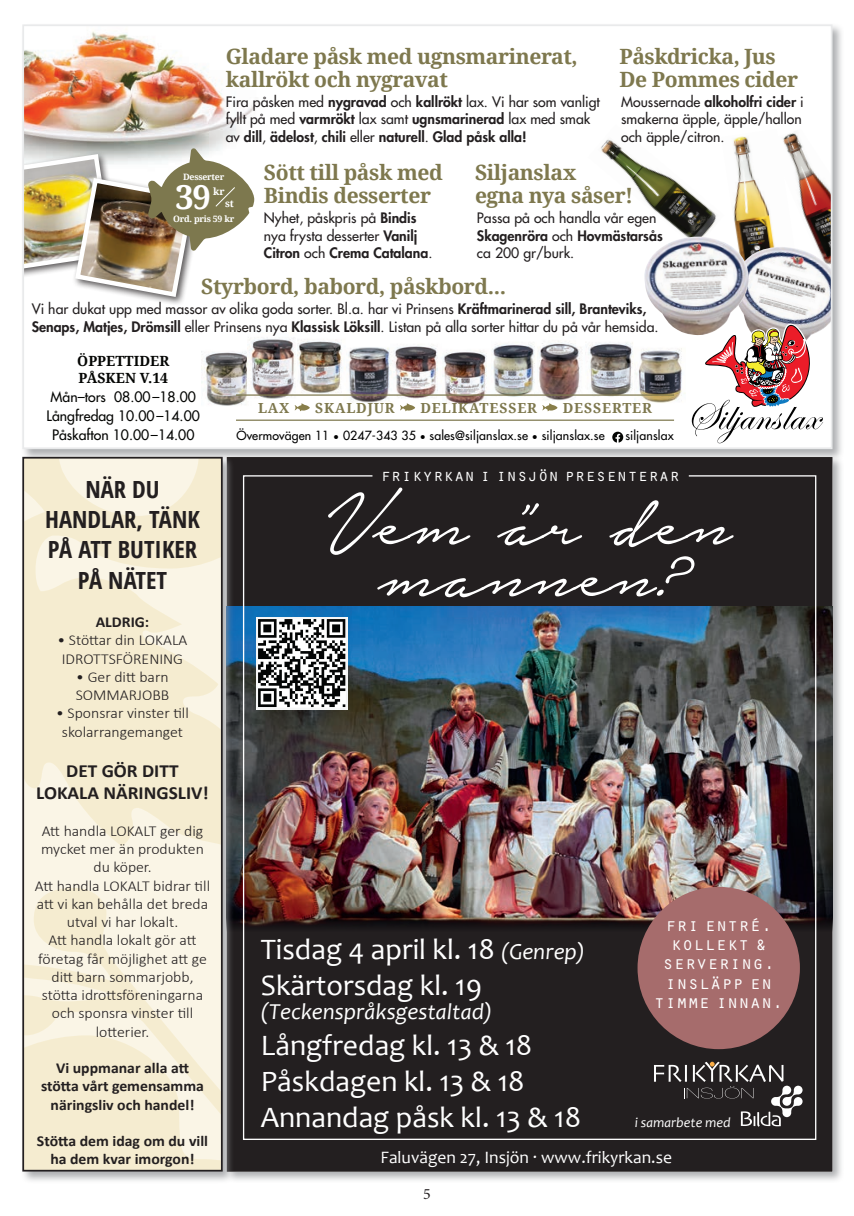
<style>
.page{position:relative;width:854px;height:1216px;background:#fff}
.page>*{position:absolute;margin:0;border:0;box-sizing:border-box;transform-origin:0 0}
.t1{font:100.62px "Notera Personal Use Only";color:#fff}
.t2{font:700 32.9px "Droid Serif";color:#fff}
.t3{font:29.75px/35.7px "Candara";color:#fff}
.t4{font:700 condensed 23.62px/30.4px "Open Sans";color:#231f20;text-align:center;scale:1.04 1}
.t5{font:italic 22.93px "Candara";color:#fff}
.t6{font:700 21px/22.8px "Droid Serif";letter-spacing:-.02em;color:#7e784e}
.t7{font:18.72px/19.2px "Orator Std";color:#fff;text-align:center}
.t8{font:700 18.55px/22.2px "Calibri";color:#231f20;text-align:center;scale:1.04 1}
.t9{font:17.5px "Candara";color:#fff}
.t10{font:17.5px "Orator Std";color:#fff}
.t11{font:15.75px "Minion Pro";color:#231f20}
.t12{font:300 15.22px/18.2px "Calibri";color:#231f20;scale:1.04 1}
.t13{font:700 15.22px/18.2px "Calibri";color:#231f20;text-align:center;scale:1.04 1}
.t14{font:500 14px/17.5px "Futura Std";color:#231f20}
.t15{font:800 14px/17.5px "Futura Std";color:#231f20}
.t16{font:500 14px/18.9px "Futura Std";color:#040503;text-align:center}
.t17{font:700 14px/16.8px "Droid Serif";color:#040503}
.t18{font:italic 14px "Candara";color:#fff}
.t19{font:700 13.83px "Droid Serif";letter-spacing:.06em;color:#7e784e}
.t20{font:500 12.25px "Futura Std";letter-spacing:.01em;color:#000}
.t21{font:700 9.97px "Droid Serif";color:#fff}
.t22{font:700 8.75px "Droid Serif";letter-spacing:-.025em;color:#fff}
.s1{font-weight:500}
.s2{font-weight:800}
.s3{font-size:10.5px}
.s4{font-style:italic;font-size:22.93px}
</style>
<div class="page">
<div style="left:20px;top:22px;width:824px;height:439px;background:#939598;opacity:.75"></div>
<div style="left:23px;top:25px;width:808px;height:423px;background:#fff"></div>
<img style="left:733px;top:136px;width:35px;height:111px">
<img style="left:601px;top:139px;width:115px;height:98px">
<img style="left:768px;top:133px;width:61px;height:114px">
<img style="left:748px;top:247px;width:81px;height:83px">
<img style="left:644px;top:237px;width:104px;height:98px">
<img style="left:25px;top:31px;width:232px;height:117px">
<img style="left:490px;top:343px;width:47px;height:54px">
<img style="left:343px;top:347px;width:47px;height:56px">
<img style="left:297px;top:340px;width:48px;height:54px">
<img style="left:201px;top:348px;width:47px;height:58px">
<img style="left:248px;top:337px;width:48px;height:62px">
<img style="left:585px;top:342px;width:49px;height:55px">
<img style="left:537px;top:341px;width:47px;height:60px">
<img style="left:441px;top:351px;width:49px;height:54px">
<img style="left:390px;top:345px;width:51px;height:54px">
<img style="left:634px;top:348px;width:51px;height:55px">
<div style="left:72px;top:175px;width:131px;height:131px;background:#231f20;opacity:.75"></div>
<svg style="left:294px;top:403px;width:16px;height:8px"></svg>
<svg style="left:400px;top:403px;width:15px;height:8px"></svg>
<svg style="left:542px;top:403px;width:15px;height:8px"></svg>
<hr style="left:236px;top:394px;width:437px;height:1px;background:#7e784e">
<hr style="left:236px;top:419px;width:437px;height:2px;background:#7e784e">
<svg style="left:612px;top:431px;width:11px;height:11px"></svg>
<svg style="left:691px;top:323px;width:131px;height:120px"></svg>
<img style="left:25px;top:148px;width:229px;height:151px">
<div style="left:22px;top:24px;width:810px;height:425px;border:2px solid #e9eaeb"></div>
<div style="left:224px;top:454px;width:620px;height:729px;background:#939598;opacity:.75"></div>
<div style="left:227px;top:458px;width:604px;height:712px;background:#231f20"></div>
<img style="left:234px;top:606px;width:598px;height:325px">
<img style="left:242px;top:475px;width:574px;height:665px">
<svg style="left:653px;top:1061px;width:149px;height:65px"></svg>
<div style="left:637px;top:886px;width:162px;height:163px;background:#a66c6c;border-radius:50%"></div>
<div style="left:20px;top:454px;width:214px;height:729px;background:#939598;opacity:.75"></div>
<div style="left:23px;top:457px;width:199px;height:713px;background:#faf5e6"></div>
<svg style="left:25px;top:460px;width:194px;height:386px;fill:#f5ecd0"></svg>
<svg style="left:25px;top:888px;width:194px;height:280px;fill:#f5ecd0"></svg>
<div style="left:22px;top:457px;width:200px;height:714px;border:2px solid #231f20"></div>
<p class="t6" style="left:226px;top:44px;width:353px">Gladare påsk med ugnsmarinerat, kallrökt och nygravat</p>
<p class="t15" style="left:226px;top:93px;width:375px"><span class="s1">Fira påsken med</span> nygravad <span class="s1">och</span> kallrökt <span class="s1">lax. Vi har som vanligt fyllt på med</span> varmrökt <span class="s1">lax samt</span> ugnsmarinerad <span class="s1">lax med smak av</span> dill<span class="s1">,</span> ädelost<span class="s1">,</span> chili <span class="s1">eller</span> naturell<span class="s1">.</span> Glad påsk alla!</p>
<p class="t6" style="left:619px;top:44px;width:180px">Påskdricka, Jus<br>De Pommes cider</p>
<p class="t14" style="left:621px;top:93px;width:184px">Moussernade <span class="s2">alkoholfri cider</span> i smakerna äpple, äpple/hallon och äpple/citron.</p>
<p class="t22" style="left:183px;top:170px;width:43px">Desserter</p>
<p class="t2" style="left:175px;top:174px;width:37px">39</p>
<p class="t21" style="left:213px;top:184px;width:13px">kr</p>
<p class="t21" style="left:225px;top:196px;width:10px">st</p>
<p class="t22" style="left:173px;top:212px;width:63px">Ord. pris 59 kr</p>
<p class="t6" style="left:264px;top:161px;width:180px">Sött till påsk med<br>Bindis desserter</p>
<p class="t14" style="left:264px;top:209px;width:170px">Nyhet, påskpris på <span class="s2">Bindis </span>nya frysta desserter <span class="s2">Vanilj<br>Citron</span> och <span class="s2">Crema Catalana</span>.</p>
<p class="t6" style="left:475px;top:161px;width:160px">Siljanslax<br>egna nya såser!</p>
<p class="t14" style="left:477px;top:209px;width:187px">Passa på och handla vår egen<br><span class="s2">Skagenröra</span> och <span class="s2">Hovmästarsås </span>ca 200 gr/burk.</p>
<p class="t6" style="left:201px;top:274px;width:306px">Styrbord, babord, påskbord...</p>
<p class="t14" style="left:32px;top:300px;width:628px">Vi har dukat upp med massor av olika goda sorter. Bl.a. har vi Prinsens <span class="s2">Kräftmarinerad sill, Branteviks,<br>Senaps, Matjes, Drömsill</span> eller Prinsens nya <span class="s2">Klassisk Löksill</span>. Listan på alla sorter hittar du på vår hemsida.</p>
<p class="t17" style="left:77px;top:352px;width:93px">ÖPPETTIDER<br>PÅSKEN V.14</p>
<p class="t16" style="left:47px;top:388px;width:155px">Mån–tors 08.00–18.00<br>Långfredag 10.00–14.00<br>Påskafton 10.00–14.00</p>
<p class="t4" style="left:45px;top:473px;width:150px">NÄR DU<br>HANDLAR, TÄNK<br>PÅ ATT BUTIKER<br>PÅ NÄTET</p>
<p class="t13" style="left:96px;top:612px;width:53px">ALDRIG:</p>
<p class="t12" style="left:57px;top:631px;width:126px">• Stöttar din LOKALA<br>IDROTTSFÖRENING</p>
<p class="t12" style="left:76px;top:667px;width:91px">• Ger ditt barn<br>SOMMARJOBB</p>
<p class="t12" style="left:56px;top:704px;width:129px;text-align:center">• Sponsrar vinster till skolarrangemanget</p>
<p class="t8" style="left:36px;top:759px;width:167px">DET GÖR DITT<br>LOKALA NÄRINGSLIV!</p>
<p class="t12" style="left:35px;top:821px;width:170px;text-align:center">Att handla LOKALT ger dig mycket mer än produkten du köper.<br>Att handla LOKALT bidrar till att vi kan behålla det breda utval vi har lokalt.<br>Att handla lokalt gör att företag får möjlighet att ge ditt barn sommarjobb, stötta idrottsföreningarna och sponsra vinster till lotterier.</p>
<p class="t13" style="left:41px;top:1058px;width:158px">Vi uppmanar alla att stötta vårt gemensamma näringsliv och handel!</p>
<p class="t13" style="left:37px;top:1131px;width:166px">Stötta dem idag om du vill ha dem kvar imorgon!</p>
<p class="t19" style="left:258px;top:398px;width:33px">LAX</p>
<p class="t19" style="left:315px;top:398px;width:81px">SKALDJUR</p>
<p class="t19" style="left:420px;top:398px;width:118px">DELIKATESSER</p>
<p class="t19" style="left:562px;top:398px;width:91px">DESSERTER</p>
<p class="t20" style="left:236px;top:428px;width:370px">Övermovägen 11 <span class="s3">•</span> 0247-343 35 <span class="s3">•</span> sales@siljanslax.se <span class="s3">•</span> siljanslax.se</p>
<p class="t20" style="left:625px;top:428px;width:50px">siljanslax</p>
<p class="t10" style="left:380px;top:463px;width:301px">frikyrkan i insjön presenterar</p>
<p class="t1" style="left:327px;top:473px;width:406px">Vem är den</p>
<p class="t1" style="left:378px;top:524px;width:304px">mannen?</p>
<p class="t7" style="left:653px;top:914px;width:131px">fri entré. kollekt &amp; servering. insläpp en timme innan.</p>
<p class="t3" style="left:261px;top:931px;width:325px">Tisdag 4 april kl. 18 <span class="s4">(Genrep)<br></span>Skärtorsdag kl. 19</p>
<p class="t5" style="left:261px;top:997px;width:233px">(Teckenspråksgestaltad)</p>
<p class="t3" style="left:261px;top:1027px;width:321px">Långfredag kl. 13 &amp; 18<br>Påskdagen kl. 13 &amp; 18<br>Annandag påsk kl. 13 &amp; 18</p>
<p class="t9" style="left:380px;top:1146px;width:293px">Faluvägen 27, Insjön · www.frikyrkan.se</p>
<p class="t18" style="left:634px;top:1113px;width:97px">i samarbete med</p>
<p class="t11" style="left:423px;top:1183px;width:9px">5</p>
</div>
